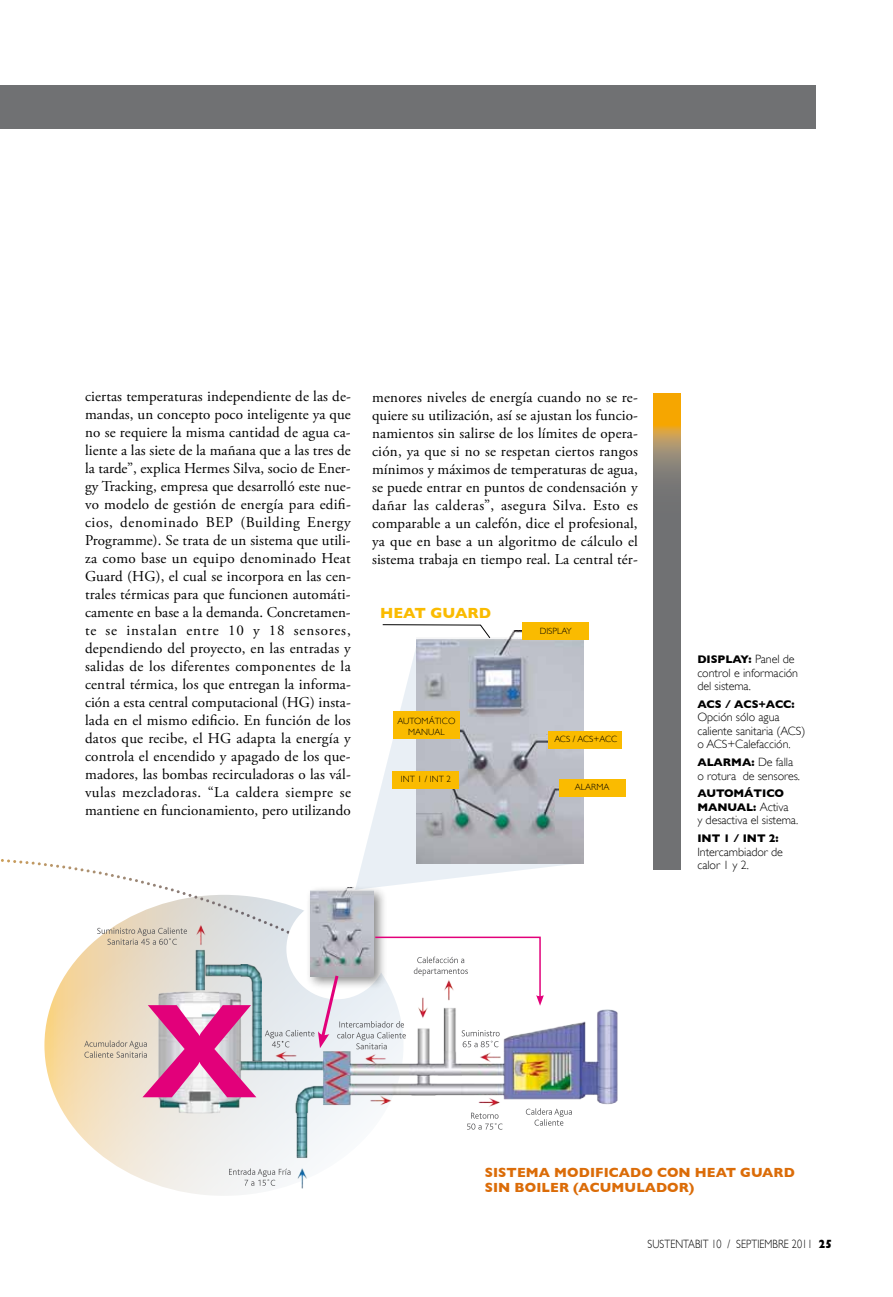
<style>
.page{position:relative;width:893px;height:1297px;background:#fff}
.page>*{position:absolute;margin:0;border:0;box-sizing:border-box;transform-origin:0 0}
.t1{font:15px/18px "Adobe Garamond Pro";letter-spacing:.01em;color:#000;text-align:justify}
.t2{font:700 15px "Gill Sans";letter-spacing:.005em;color:#fabb00}
.t3{font:700 13.5px/15px "Gill Sans";letter-spacing:.005em;color:#db6c08}
.t4{font:300 12px/13.5px "Gill Sans";letter-spacing:-.005em;color:#000}
.t5{font:300 12px "Gill Sans";letter-spacing:-.005em;color:#000;scale:.85 1}
.t6{font:700 11.25px/13.5px "Gill Sans";letter-spacing:-.005em;color:#000}
.t7{font:300 9px/10.5px "Gill Sans";letter-spacing:.005em;color:#000;text-align:center}
.s1{font-weight:300;font-size:12px}
.s2{font-weight:800}
</style>
<div class="page">
<svg style="left:357px;top:640px;width:223px;height:246px"></svg>
<svg style="left:44px;top:895px;width:360px;height:301px;background:#f2ddb8"></svg>
<div style="left:0;top:85px;width:815px;height:44px;background:#707173"></div>
<svg style="left:654px;top:393px;width:26px;height:477px;background:#7f786a"></svg>
<img style="left:151px;top:966px;width:467px;height:228px">
<svg style="left:229px;top:1168px;width:62px;height:18px"></svg>
<svg style="left:467px;top:1113px;width:35px;height:17px"></svg>
<svg style="left:526px;top:1108px;width:46px;height:18px"></svg>
<img style="left:186px;top:966px;width:76px;height:160px">
<svg style="left:1px;top:859px;width:298px;height:107px"></svg>
<svg style="left:84px;top:1005px;width:172px;height:92px;background:#df96b0"></svg>
<div style="left:286px;top:899px;width:101px;height:100px;background:#fff;border-radius:50%"></div>
<div style="left:306px;top:884px;width:81px;height:105px;background:#000;opacity:.45"></div>
<img style="left:311px;top:888px;width:63px;height:47px">
<svg style="left:265px;top:935px;width:279px;height:114px"></svg>
<img style="left:417px;top:631px;width:166px;height:232px">
<div style="left:522px;top:622px;width:67px;height:18px;background:#fabb00"></div>
<div style="left:548px;top:731px;width:74px;height:18px;background:#fabb00"></div>
<div style="left:559px;top:779px;width:66px;height:18px;background:#fabb00"></div>
<div style="left:393px;top:771px;width:66px;height:18px;background:#fabb00"></div>
<div style="left:393px;top:712px;width:66px;height:27px;background:#fabb00"></div>
<svg style="left:382px;top:624px;width:109px;height:15px"></svg>
<p class="t1" style="left:85px;top:388px;width:267px">ciertas temperaturas independiente de las de&shy;mandas, un concepto poco inteligente ya que no se requiere la misma cantidad de agua ca&shy;liente a las siete de la mañana que a las tres de la tarde”, explica Hermes Silva, socio de Ener&shy;gy Tracking, empresa que desarrolló este nue&shy;vo modelo de gestión de energía para edifi&shy;cios, denominado BEP (Building Energy Programme). Se trata de un sistema que utili&shy;za como base un equipo denominado Heat Guard (HG), el cual se incorpora en las cen&shy;trales térmicas para que funcionen automáti&shy;camente en base a la demanda. Concretamen&shy;te se instalan entre 10 y 18 sensores, dependiendo del proyecto, en las entradas y salidas de los diferentes componentes de la central térmica, los que entregan la informa&shy;ción a esta central computacional (HG) insta&shy;lada en el mismo edificio. En función de los datos que recibe, el HG adapta la energía y controla el encendido y apagado de los que&shy;madores, las bombas recirculadoras o las vál&shy;vulas mezcladoras. “La caldera siempre se mantiene en funcionamiento, pero utilizando</p>
<p class="t1" style="left:372px;top:389px;width:267px">menores niveles de energía cuando no se re&shy;quiere su utilización, así se ajustan los funcio&shy;namientos sin salirse de los límites de opera&shy;ción, ya que si no se respetan ciertos rangos mínimos y máximos de temperaturas de agua, se puede entrar en puntos de condensación y dañar las calderas”, asegura Silva. Esto es comparable a un calefón, dice el profesional, ya que en base a un algoritmo de cálculo el sistema trabaja en tiempo real. La central tér-</p>
<p class="t2" style="left:380px;top:604px;width:113px">HEAT GUARD</p>
<p class="t7" style="left:397px;top:716px;width:60px">automáti co manual</p>
<p class="t7" style="left:401px;top:774px;width:52px">Int 1 / i nt 2</p>
<p class="t7" style="left:540px;top:626px;width:34px">display</p>
<p class="t7" style="left:554px;top:734px;width:7px">ACS</p>
<p class="t7" style="left:573px;top:734px;width:46px">/ acs+acc</p>
<p class="t7" style="left:575px;top:782px;width:36px">alarma</p>
<p class="t6" style="left:697px;top:652px;width:99px">DISPLAY: <span class="s1">Panel de</span></p>
<p class="t4" style="left:697px;top:666px;width:102px">control e información del sistema.</p>
<p class="t6" style="left:697px;top:697px;width:9px">ACS</p>
<p class="t6" style="left:725px;top:697px;width:19px">/ ACS</p>
<p class="t6" style="left:758px;top:697px;width:17px">+ACC</p>
<p class="t6" style="left:792px;top:697px;width:5px">:</p>
<p class="t4" style="left:697px;top:711px;width:110px">Opción sólo agua caliente sanitaria (ACS) o ACS+Calefacción.</p>
<p class="t6" style="left:697px;top:755px;width:97px">ALARMA: <span class="s1">De falla</span></p>
<p class="t4" style="left:697px;top:769px;width:104px">o rotura de sensores.</p>
<p class="t6" style="left:697px;top:787px;width:93px">AUTOMÁTICO<br>MANUAL: <span class="s1">Activa</span></p>
<p class="t4" style="left:697px;top:814px;width:102px">y desactiva el sistema.</p>
<p class="t6" style="left:697px;top:831px;width:9px">INT</p>
<p class="t6" style="left:724px;top:831px;width:28px">1 / INT</p>
<p class="t6" style="left:769px;top:831px;width:11px">2:</p>
<p class="t4" style="left:697px;top:845px;width:87px">Intercambiador de calor 1 y 2.</p>
<p class="t3" style="left:485px;top:1164px;width:312px">SISTEMA MODIFICADO CON HEAT GUARD<br>SIN BOILER (ACUMULADOR)</p>
<p class="t5" style="left:647px;top:1237px;width:219px">sustentaBIT 10 / septiembre 2011 <span class="s2">25</span></p>
</div>
